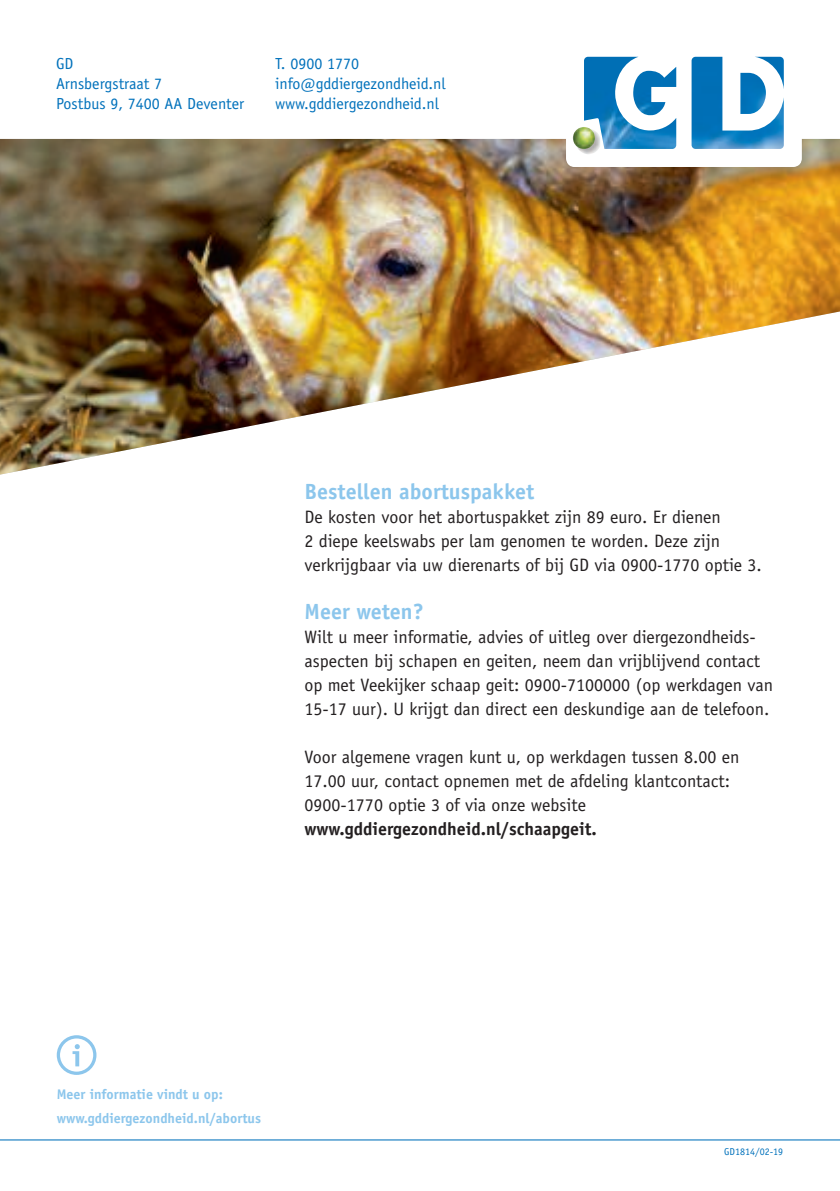
<style>
.page{position:relative;width:840px;height:1191px;background:#fff}
.page>*{position:absolute;margin:0;border:0;box-sizing:border-box;transform-origin:0 0}
.t1{font:700 22px "Officina Sans";color:#8cc6ec}
.t2{font:18px/24px "Officina Sans";color:#231f20}
.t3{font:700 18px "Officina Sans";color:#231f20}
.t4{font:16px/20px "Officina Sans";color:#0071bb}
.t5{font:700 14px/24px "Officina Sans";color:#8cc6ec}
.t6{font:10px "Officina Sans";color:#0071bb}
</style>
<div class="page">
<img style="left:0;top:139px;width:839px;height:336px">
<hr style="left:0;top:1139px;width:839px;height:1px;background:#0071bb">
<svg style="left:57px;top:1035px;width:39px;height:40px"></svg>
<svg style="left:566px;top:56px;width:235px;height:111px"></svg>
<img style="left:583px;top:57px;width:200px;height:92px">
<img style="left:575px;top:129px;width:25px;height:25px">
<img style="left:572px;top:127px;width:22px;height:22px;border-radius:11px">
<p class="t4" style="left:56px;top:53px;width:189px">GD<br>Arnsbergstraat 7<br>Postbus 9, 7400 AA Deventer</p>
<p class="t4" style="left:275px;top:53px;width:172px">T. 0900 1770 info@gddiergezondheid.nl www.gddiergezondheid.nl</p>
<p class="t1" style="left:304px;top:478px;width:231px">Bestellen abortuspakket</p>
<p class="t2" style="left:304px;top:505px;width:458px">De kosten voor het abortuspakket zijn 89 euro. Er dienen<br>2 diepe keelswabs per lam genomen te worden. Deze zijn verkrijgbaar via uw dierenarts of bij GD via 0900-1770 optie 3.</p>
<p class="t1" style="left:304px;top:598px;width:120px">Meer weten?</p>
<p class="t2" style="left:304px;top:625px;width:470px">Wilt u meer informatie, advies of uitleg over diergezondheids&shy;aspecten bij schapen en geiten, neem dan vrijblijvend contact op met Veekijker schaap geit: 0900-7100000 (op werkdagen van 15-17 uur). U krijgt dan direct een deskundige aan de telefoon.</p>
<p class="t2" style="left:304px;top:745px;width:436px">Voor algemene vragen kunt u, op werkdagen tussen 8.00 en<br>17.00 uur, contact opnemen met de afdeling klantcontact:<br>0900-1770 optie 3 of via onze website</p>
<p class="t3" style="left:304px;top:818px;width:294px">www.gddiergezondheid.nl/schaapgeit.</p>
<p class="t5" style="left:57px;top:1082px;width:206px">Meer informatie vindt u op: www.gddiergezondheid.nl/abortus</p>
<p class="t6" style="left:723px;top:1146px;width:60px">GD1814/02-19</p>
</div>
